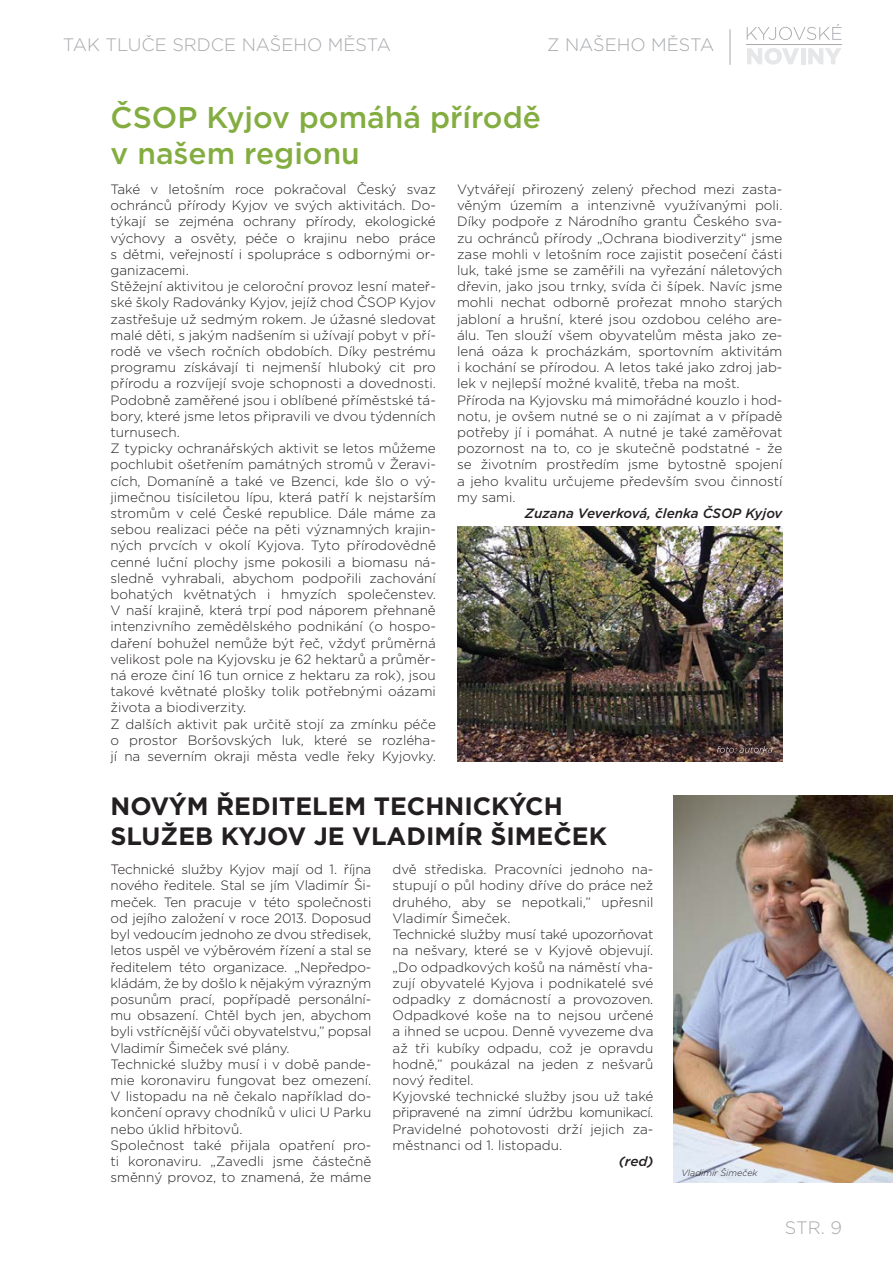
<style>
.page{position:relative;width:893px;height:1263px;background:#fff}
.page>*{position:absolute;margin:0;border:0;box-sizing:border-box;transform-origin:0 0}
.t1{font:500 30px/36px "Gotham";color:#83ad40}
.t2{font:700 25.05px/30.2px "Gotham";color:#231f20}
.t3{font:300 18px "Gotham";color:#a8a9ad}
.t4{font:300 13.5px/16.2px "Gotham";color:#231f20}
.t5{font:italic 500 13.5px "Gotham";color:#231f20}
.t6{font:italic 300 9px "Gotham";color:#231f20}
</style>
<div class="page">
<hr style="left:730px;top:29px;width:1px;height:36px;background:#a8a9ad">
<svg style="left:747px;top:24px;width:94px;height:16px"></svg>
<svg style="left:747px;top:48px;width:52px;height:17px"></svg>
<hr style="left:801px;top:48px;width:4px;height:16px;background:#e6e7e9">
<svg style="left:808px;top:48px;width:33px;height:16px"></svg>
<hr style="left:747px;top:44px;width:95px;height:1px;background:#a8a9ad">
<img style="left:673px;top:795px;width:220px;height:387px">
<img style="left:457px;top:526px;width:325px;height:235px">
<svg style="left:717px;top:746px;width:55px;height:7px"></svg>
<h3 class="t3" style="left:63px;top:34px;width:330px">TAK TLUČE SRDCE NAŠEHO MĚSTA</h3>
<h3 class="t3" style="left:547px;top:34px;width:169px">Z NAŠEHO MĚSTA</h3>
<h1 class="t1" style="left:111px;top:99px;width:432px">ČSOP Kyjov pomáhá přírodě v našem regionu</h1>
<p class="t4" style="left:111px;top:181px;width:327px">Také v letošním roce pokračoval Český svaz ochránců přírody Kyjov ve svých aktivitách. Do&shy;týkají se zejména ochrany přírody, ekologické výchovy a osvěty, péče o krajinu nebo práce s dětmi, veřejností i spolupráce s odbornými or&shy;ganizacemi.<br>Stěžejní aktivitou je celoroční provoz lesní mateř&shy;ské školy Radovánky Kyjov, jejíž chod ČSOP Kyjov zastřešuje už sedmým rokem. Je úžasné sledovat malé děti, s jakým nadšením si užívají pobyt v pří&shy;rodě ve všech ročních obdobích. Díky pestrému programu získávají ti nejmenší hluboký cit pro přírodu a rozvíjejí svoje schopnosti a dovednosti.<br>Podobně zaměřené jsou i oblíbené příměstské tá&shy;bory, které jsme letos připravili ve dvou týdenních turnusech.<br>Z typicky ochranářských aktivit se letos můžeme pochlubit ošetřením památných stromů v Žeravi&shy;cích, Domaníně a také ve Bzenci, kde šlo o vý&shy;jimečnou tisíciletou lípu, která patří k nejstarším stromům v celé České republice. Dále máme za sebou realizaci péče na pěti významných krajin&shy;ných prvcích v okolí Kyjova. Tyto přírodovědně cenné luční plochy jsme pokosili a biomasu ná&shy;sledně vyhrabali, abychom podpořili zachování bohatých květnatých i hmyzích společenstev.<br>V naší krajině, která trpí pod náporem přehnaně intenzivního zemědělského podnikání (o hospo&shy;daření bohužel nemůže být řeč, vždyť průměrná velikost pole na Kyjovsku je 62 hektarů a průměr&shy;ná eroze činí 16 tun ornice z hektaru za rok), jsou takové květnaté plošky tolik potřebnými oázami života a biodiverzity.<br>Z dalších aktivit pak určitě stojí za zmínku péče o prostor Boršovských luk, které se rozléha&shy;jí na severním okraji města vedle řeky Kyjovky.</p>
<p class="t4" style="left:457px;top:181px;width:327px">Vytvářejí přirozený zelený přechod mezi zasta&shy;věným územím a intenzivně využívanými poli.<br>Díky podpoře z Národního grantu Českého sva&shy;zu ochránců přírody „Ochrana biodiverzity“ jsme zase mohli v letošním roce zajistit posečení části luk, také jsme se zaměřili na vyřezání náletových dřevin, jako jsou trnky, svída či šípek. Navíc jsme mohli nechat odborně prořezat mnoho starých jabloní a hrušní, které jsou ozdobou celého are&shy;álu. Ten slouží všem obyvatelům města jako ze&shy;lená oáza k procházkám, sportovním aktivitám i kochání se přírodou. A letos také jako zdroj jab&shy;lek v nejlepší možné kvalitě, třeba na mošt.<br>Příroda na Kyjovsku má mimořádné kouzlo i hod&shy;notu, je ovšem nutné se o ni zajímat a v případě potřeby jí i pomáhat. A nutné je také zaměřovat pozornost na to, co je skutečně podstatné - že se životním prostředím jsme bytostně spojení a jeho kvalitu určujeme především svou činností my sami.</p>
<p class="t5" style="left:525px;top:504px;width:259px">Zuzana Veverková, členka ČSOP Kyjov</p>
<h2 class="t2" style="left:111px;top:791px;width:498px">NOVÝM ŘEDITELEM TECHNICKÝCH<br>SLUŽEB KYJOV JE VLADIMÍR ŠIMEČEK</h2>
<p class="t4" style="left:111px;top:861px;width:262px">Technické služby Kyjov mají od 1. října nového ředitele. Stal se jím Vladimír Ši&shy;meček. Ten pracuje v této společnosti od jejího založení v roce 2013. Doposud byl vedoucím jednoho ze dvou středisek, letos uspěl ve výběrovém řízení a stal se ředitelem této organizace. „Nepředpo&shy;kládám, že by došlo k nějakým výrazným posunům prací, popřípadě personální&shy;mu obsazení. Chtěl bych jen, abychom byli vstřícnější vůči obyvatelstvu,” popsal Vladimír Šimeček své plány.<br>Technické služby musí i v době pande&shy;mie koronaviru fungovat bez omezení.<br>V listopadu na ně čekalo například do&shy;končení opravy chodníků v ulici U Parku nebo úklid hřbitovů.<br>Společnost také přijala opatření pro&shy;ti koronaviru. „Zavedli jsme částečně směnný provoz, to znamená, že máme</p>
<p class="t4" style="left:393px;top:861px;width:262px">dvě střediska. Pracovníci jednoho na&shy;stupují o půl hodiny dříve do práce než druhého, aby se nepotkali,” upřesnil Vladimír Šimeček.<br>Technické služby musí také upozorňovat na nešvary, které se v Kyjově objevují. „Do odpadkových košů na náměstí vha&shy;zují obyvatelé Kyjova i podnikatelé své odpadky z domácností a provozoven.<br>Odpadkové koše na to nejsou určené a ihned se ucpou. Denně vyvezeme dva až tři kubíky odpadu, což je opravdu hodně,” poukázal na jeden z nešvarů nový ředitel.<br>Kyjovské technické služby jsou už také připravené na zimní údržbu komunikací.<br>Pravidelné pohotovosti drží jejich za&shy;městnanci od 1. listopadu.</p>
<p class="t5" style="left:619px;top:1152px;width:36px">(red)</p>
<p class="t6" style="left:682px;top:1167px;width:77px">Vladimír Šimeček</p>
<h3 class="t3" style="left:785px;top:1216px;width:59px">STR. 9</h3>
</div>
